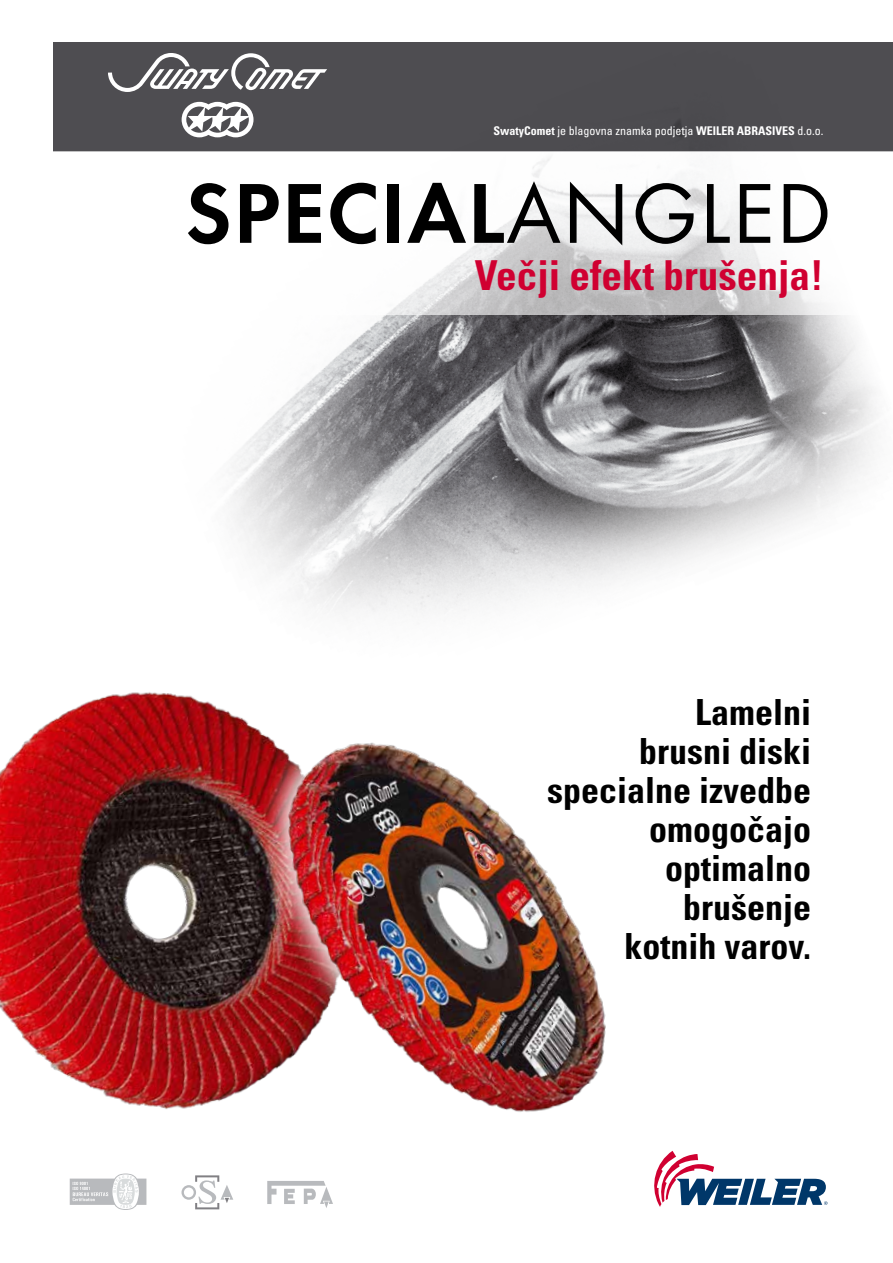
<style>
.page{position:relative;width:893px;height:1263px;background:#fff}
.page>*{position:absolute;margin:0;border:0;box-sizing:border-box;transform-origin:0 0}
.t1{font:600 88.2px "Futura TCE";letter-spacing:.015em;color:#000}
.t2{font:700 condensed 41.25px "Univers LT Pro";color:#d00031}
.t3{font:700 condensed 36px/39px "Univers LT Pro";color:#000;text-align:right}
.t4{font:condensed 12px "Univers LT Pro";color:#fff}
.s1{font-weight:700}
.s2{font-weight:400}
</style>
<div class="page">
<img style="left:69px;top:42px;width:824px;height:572px">
<img style="left:0;top:692px;width:245px;height:417px">
<img style="left:245px;top:720px;width:19px;height:370px">
<img style="left:264px;top:735px;width:342px;height:377px">
<svg style="left:654px;top:1151px;width:173px;height:56px"></svg>
<div style="left:53px;top:43px;width:840px;height:109px;background:#4e4d51"></div>
<svg style="left:108px;top:53px;width:219px;height:39px"></svg>
<svg style="left:182px;top:102px;width:72px;height:35px"></svg>
<svg style="left:53px;top:151px;width:840px;height:164px"></svg>
<svg style="left:70px;top:1173px;width:76px;height:37px"></svg>
<svg style="left:181px;top:1175px;width:52px;height:34px"></svg>
<svg style="left:267px;top:1181px;width:66px;height:27px"></svg>
<p class="t4" style="left:493px;top:123px;width:331px"><span class="s1">SwatyComet</span> je blagovna znamka podjetja <span class="s1">WEILER ABRASIVES</span> d.o.o.</p>
<h1 class="t1" style="left:185px;top:160px;width:648px">SPECIAL<span class="s2">ANGLED</span></h1>
<p class="t2" style="left:475px;top:250px;width:351px">Večji efekt brušenja!</p>
<p class="t3" style="left:547px;top:692px;width:265px">Lamelni<br>brusni diski specialne izvedbe omogočajo optimalno brušenje<br>kotnih varov.</p>
</div>
